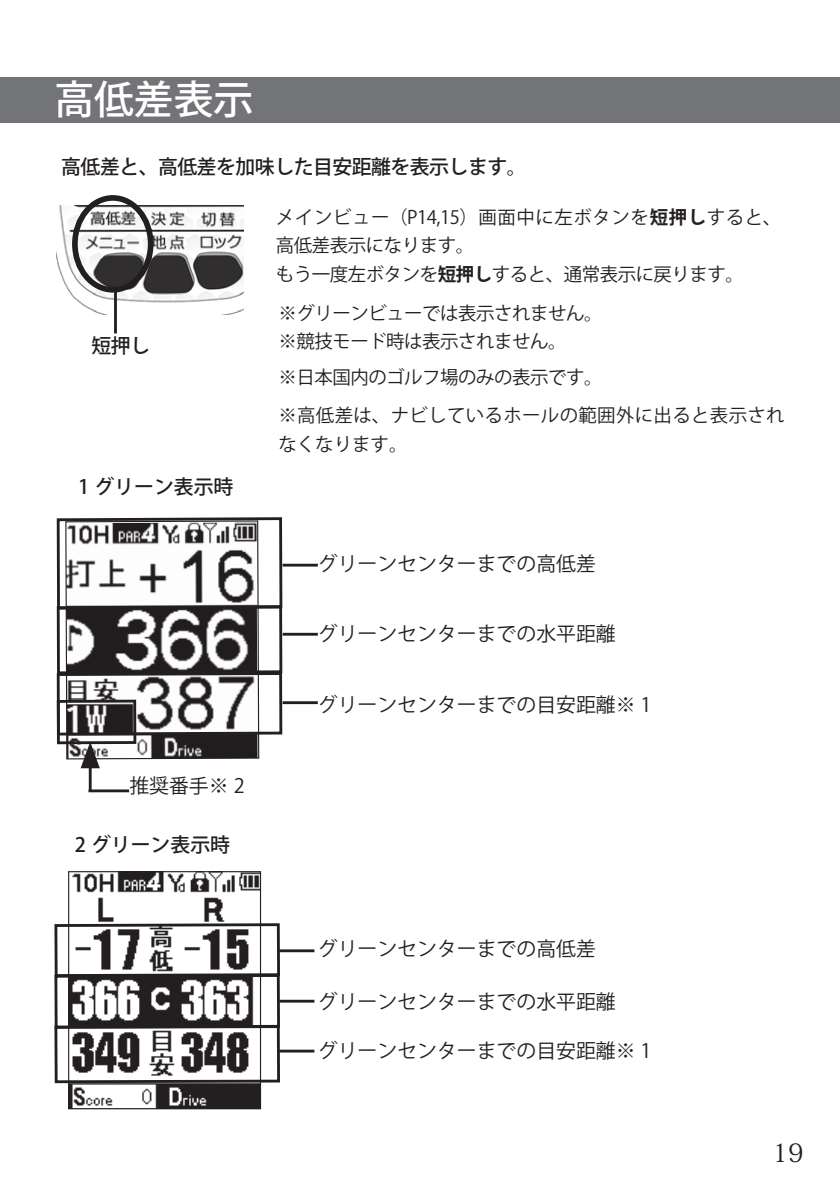
<style>
.page{position:relative;width:840px;height:1191px;background:#fff}
.page>*{position:absolute;margin:0;border:0;box-sizing:border-box;transform-origin:0 0}
.t1{font:500 39.6px "Koz Go Pro";color:#fff}
.t2{font:25.6px "Koz Min Pro";color:#231f20}
.t3{font:20px "Koz Go Pro";color:#231f20}
.t4{font:500 20px "Koz Go Pro";letter-spacing:-.025em;color:#231f20}
.t5{font:500 20px "Koz Go Pro";color:#231f20}
.t6{font:18.4px/28.4px "Koz Go Pro";letter-spacing:-.025em;color:#231f20}
.t7{font:18.4px/28.4px "Koz Go Pro";letter-spacing:.02em;color:#231f20}
.s1{font-weight:700}
</style>
<div class="page">
<div style="left:0;top:77px;width:839px;height:45px;background:#727477"></div>
<img style="left:56px;top:205px;width:187px;height:109px">
<div style="left:72px;top:195px;width:81px;height:98px;border:6px solid #231f20;border-radius:50%"></div>
<hr style="left:114px;top:289px;width:3px;height:44px;background:#231f20">
<img style="left:67px;top:522px;width:190px;height:235px">
<div style="left:65px;top:520px;width:194px;height:239px;border:1px solid #231f20"></div>
<div style="left:57px;top:517px;width:225px;height:92px;border:3px solid #231f20"></div>
<div style="left:57px;top:672px;width:225px;height:63px;border:3px solid #231f20"></div>
<div style="left:57px;top:699px;width:79px;height:45px;border:3px solid #231f20"></div>
<div style="left:57px;top:605px;width:225px;height:69px;border:3px solid #231f20"></div>
<hr style="left:282px;top:564px;width:35px;height:2px;background:#231f20">
<hr style="left:282px;top:633px;width:35px;height:2px;background:#231f20">
<hr style="left:282px;top:701px;width:35px;height:3px;background:#231f20">
<hr style="left:89px;top:762px;width:3px;height:29px;background:#231f20">
<svg style="left:81px;top:742px;width:19px;height:26px"></svg>
<hr style="left:88px;top:789px;width:41px;height:3px;background:#231f20">
<img style="left:70px;top:873px;width:189px;height:234px">
<div style="left:68px;top:871px;width:193px;height:238px;border:1px solid #231f20"></div>
<div style="left:54px;top:923px;width:226px;height:54px;border:3px solid #231f20"></div>
<div style="left:54px;top:1025px;width:226px;height:58px;border:3px solid #231f20"></div>
<div style="left:54px;top:974px;width:226px;height:54px;border:3px solid #231f20"></div>
<hr style="left:279px;top:949px;width:35px;height:3px;background:#231f20">
<hr style="left:279px;top:999px;width:35px;height:3px;background:#231f20">
<hr style="left:279px;top:1049px;width:35px;height:3px;background:#231f20">
<h1 class="t1" style="left:54px;top:74px;width:200px">高低差表示</h1>
<p class="t4" style="left:61px;top:154px;width:466px">高低差と、高低差を加味した目安距離を表示します。</p>
<p class="t4" style="left:91px;top:332px;width:60px">短押し</p>
<p class="t5" style="left:78px;top:474px;width:157px">1 グリーン表示時</p>
<p class="t3" style="left:129px;top:773px;width:117px">推奨番手※ 2</p>
<p class="t5" style="left:75px;top:832px;width:157px">2 グリーン表示時</p>
<p class="t6" style="left:276px;top:203px;width:506px">メインビュー（P14,15）画面中に左ボタンを<span class="s1">短押し</span>すると、高低差表示になります。<br>もう一度左ボタンを<span class="s1">短押し</span>すると、通常表示に戻ります。</p>
<p class="t6" style="left:278px;top:299px;width:325px">※グリーンビューでは表示されません。※競技モード時は表示されません。</p>
<p class="t6" style="left:278px;top:364px;width:325px">※日本国内のゴルフ場のみの表示です。</p>
<p class="t7" style="left:278px;top:402px;width:507px">※高低差は、ナビしているホールの範囲外に出ると表示されなくなります。</p>
<p class="t3" style="left:317px;top:551px;width:279px">グリーンセンターまでの高低差</p>
<p class="t3" style="left:317px;top:621px;width:299px">グリーンセンターまでの水平距離</p>
<p class="t3" style="left:317px;top:692px;width:335px">グリーンセンターまでの目安距離※ 1</p>
<p class="t3" style="left:317px;top:935px;width:279px">グリーンセンターまでの高低差</p>
<p class="t3" style="left:317px;top:988px;width:299px">グリーンセンターまでの水平距離</p>
<p class="t3" style="left:317px;top:1037px;width:335px">グリーンセンターまでの目安距離※ 1</p>
<h2 class="t2" style="left:772px;top:1134px;width:33px">19</h2>
</div>
